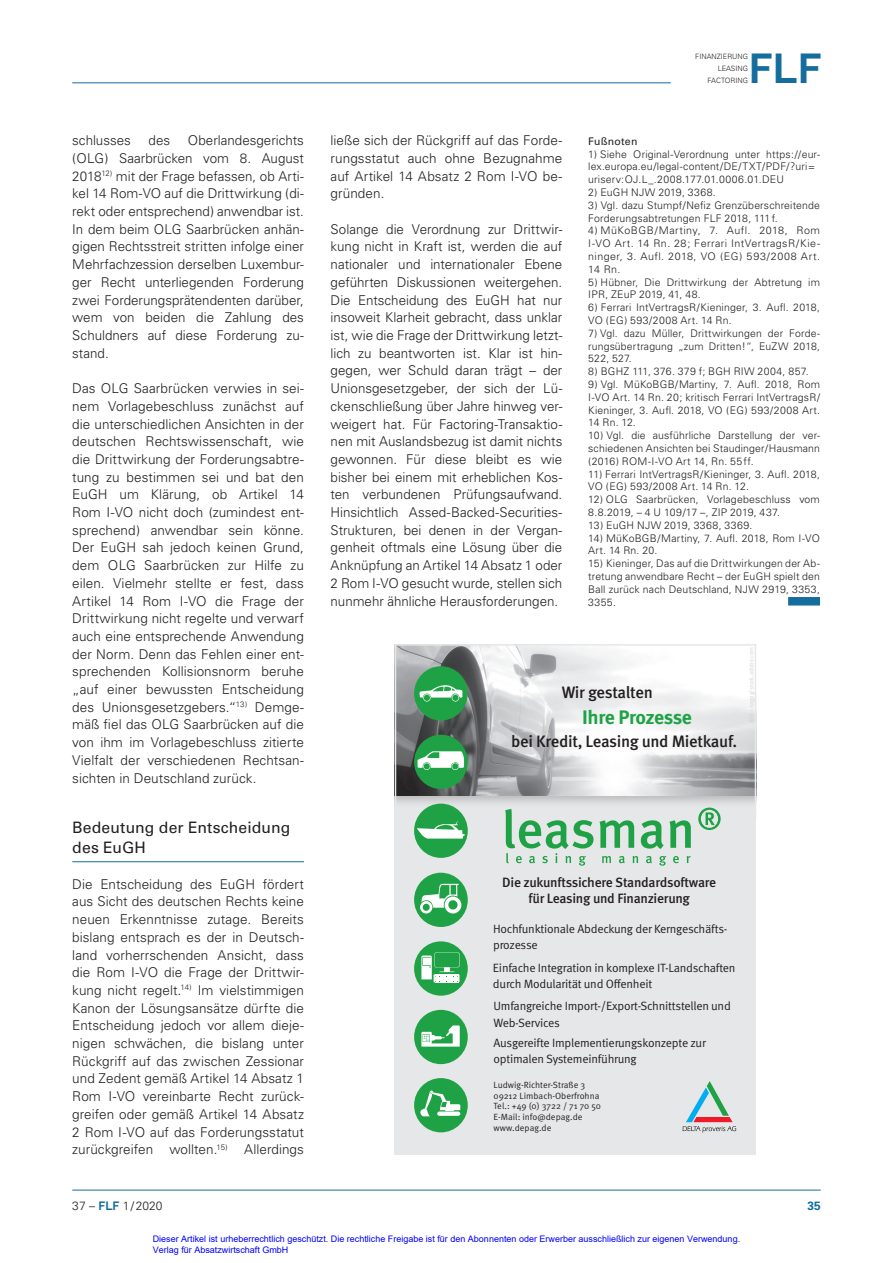
<style>
.page{position:relative;width:893px;height:1263px;background:#fff}
.page>*{position:absolute;margin:0;border:0;box-sizing:border-box;transform-origin:0 0}
.t1{font:700 41.55px "Raleway";color:#146d9e}
.t2{font:700 19.5px "Meta OT";letter-spacing:-.025em;color:#1fa245}
.t3{font:500 16.5px "Meta OT";letter-spacing:-.02em;color:#231f20}
.t4{font:15.75px/19.5px "Univers";letter-spacing:.005em;color:#231f20}
.t5{font:300 13.5px/17.7px "Univers";color:#231f20;text-align:justify}
.t6{font:500 13.5px/16.2px "Meta OT";letter-spacing:-.02em;color:#231f20;text-align:center}
.t7{font:12px/16.5px "Meta OT";letter-spacing:-.02em;color:#231f20}
.t8{font:300 12px "Univers";color:#231f20}
.t9{font:700 12px "Univers";color:#146d9e}
.t10{font:300 10.5px/12.8px "Univers";letter-spacing:.015em;color:#231f20}
.t11{font:300 10.5px "Univers";letter-spacing:.04em;color:#231f20}
.t12{font:10.5px "Univers";letter-spacing:.02em;color:#231f20}
.t13{font:9px/10.8px "Arial";color:#00f}
.t14{font:9px/10.8px "Meta OT";color:#231f20}
.t15{font:300 7.35px/12px "Univers";color:#231f20;text-align:right}
.t16{font:6px "Meta OT";letter-spacing:-.025em;color:#d1d2d4}
.s1{font-family:"Raleway";font-weight:700;color:#146d9e}
</style>
<div class="page">
<hr style="left:72px;top:1190px;width:749px;height:1px;background:#146d9e">
<hr style="left:72px;top:82px;width:599px;height:1px;background:#146d9e">
<hr style="left:72px;top:861px;width:232px;height:1px;background:#146d9e">
<div style="left:788px;top:597px;width:32px;height:8px;background:#146d9e"></div>
<div style="left:395px;top:783px;width:361px;height:371px;background:#e6e7e9"></div>
<div style="left:395px;top:644px;width:361px;height:164px;background:#231f20;opacity:.25"></div>
<img style="left:396px;top:646px;width:359px;height:150px">
<div style="left:414px;top:666px;width:54px;height:54px;background:#1fa245;border-radius:50%"></div>
<svg style="left:419px;top:685px;width:43px;height:16px"></svg>
<div style="left:414px;top:735px;width:54px;height:54px;background:#1fa245;border-radius:50%"></div>
<svg style="left:417px;top:751px;width:47px;height:19px"></svg>
<div style="left:414px;top:803px;width:54px;height:55px;background:#1fa245;border-radius:50%"></div>
<svg style="left:417px;top:821px;width:48px;height:17px"></svg>
<div style="left:414px;top:873px;width:54px;height:54px;background:#1fa245;border-radius:50%"></div>
<svg style="left:420px;top:884px;width:41px;height:29px"></svg>
<div style="left:414px;top:941px;width:54px;height:55px;background:#1fa245;border-radius:50%"></div>
<svg style="left:421px;top:952px;width:39px;height:31px"></svg>
<div style="left:414px;top:1010px;width:54px;height:54px;background:#1fa245;border-radius:50%"></div>
<svg style="left:421px;top:1025px;width:39px;height:21px"></svg>
<div style="left:414px;top:1078px;width:54px;height:54px;background:#1fa245;border-radius:50%"></div>
<svg style="left:420px;top:1090px;width:40px;height:26px"></svg>
<svg style="left:683px;top:1081px;width:53px;height:51px"></svg>
<svg style="left:698px;top:807px;width:23px;height:23px"></svg>
<svg style="left:505px;top:809px;width:186px;height:57px"></svg>
<hr style="left:395px;top:644px;width:1px;height:177px;background:#e6e7e9">
<hr style="left:755px;top:644px;width:1px;height:176px;background:#e6e7e9">
<hr style="left:395px;top:644px;width:361px;height:2px;background:#e6e7e9">
<p class="t5" style="left:72px;top:132px;width:233px;text-indent:116px">Oberlandesgerichts (OLG) Saarbrücken vom 8. August 2018<sup>12)</sup> mit der Frage befassen, ob Arti&shy;kel 14 Rom-VO auf die Drittwirkung (di&shy;rekt oder entsprechend) anwendbar ist.<br>In dem beim OLG Saarbrücken anhän&shy;gigen Rechtsstreit stritten infolge einer Mehrfachzession derselben Luxembur&shy;ger Recht unterliegenden Forderung zwei Forderungsprätendenten darüber, wem von beiden die Zahlung des Schuldners auf diese Forderung zu&shy;stand.</p>
<p class="t5" style="left:72px;top:379px;width:233px">Das OLG Saarbrücken verwies in sei&shy;nem Vorlagebeschluss zunächst auf die unterschiedlichen Ansichten in der deutschen Rechtswissenschaft, wie die Drittwirkung der Forderungsabtre&shy;tung zu bestimmen sei und bat den EuGH um Klärung, ob Artikel 14<br>Rom I-VO nicht doch (zumindest ent&shy;sprechend) anwendbar sein könne.<br>Der EuGH sah jedoch keinen Grund, dem OLG Saarbrücken zur Hilfe zu eilen. Vielmehr stellte er fest, dass Artikel 14 Rom I-VO die Frage der Drittwirkung nicht regelte und verwarf auch eine entsprechende Anwendung der Norm. Denn das Fehlen einer ent&shy;sprechenden Kollisionsnorm beruhe „auf einer bewussten Entscheidung des Unionsgesetzgebers.“<sup>13)</sup> Demge&shy;mäß fiel das OLG Saarbrücken auf die von ihm im Vorlagebeschluss zitierte Vielfalt der verschiedenen Rechtsan&shy;sichten in Deutschland zurück.</p>
<p class="t4" style="left:72px;top:818px;width:220px">Bedeutung der Entscheidung des EuGH</p>
<p class="t5" style="left:72px;top:875px;width:233px">Die Entscheidung des EuGH fördert aus Sicht des deutschen Rechts keine neuen Erkenntnisse zutage. Bereits bislang entsprach es der in Deutsch&shy;land vorherrschenden Ansicht, dass die Rom I-VO die Frage der Drittwir&shy;kung nicht regelt.<sup>14)</sup> Im vielstimmigen Kanon der Lösungsansätze dürfte die Entscheidung jedoch vor allem dieje&shy;nigen schwächen, die bislang unter Rückgriff auf das zwischen Zessionar und Zedent gemäß Artikel 14 Absatz 1<br>Rom I-VO vereinbarte Recht zurück&shy;greifen oder gemäß Artikel 14 Absatz 2 Rom I-VO auf das Forderungsstatut zurückgreifen wollten.<sup>15)</sup> Allerdings</p>
<p class="t5" style="left:72px;top:132px;width:60px">schlusses</p>
<p class="t5" style="left:149px;top:132px;width:23px">des</p>
<p class="t5" style="left:331px;top:132px;width:233px">ließe sich der Rückgriff auf das Forde&shy;rungsstatut auch ohne Bezugnahme auf Artikel 14 Absatz 2 Rom I-VO be&shy;gründen.</p>
<p class="t5" style="left:331px;top:220px;width:233px">Solange die Verordnung zur Drittwir&shy;kung nicht in Kraft ist, werden die auf nationaler und internationaler Ebene geführten Diskussionen weitergehen.<br>Die Entscheidung des EuGH hat nur insoweit Klarheit gebracht, dass unklar ist, wie die Frage der Drittwirkung letzt&shy;lich zu beantworten ist. Klar ist hin&shy;gegen, wer Schuld daran trägt – der Unionsgesetzgeber, der sich der Lü&shy;ckenschließung über Jahre hinweg ver&shy;weigert hat. Für Factoring-Transaktio&shy;nen mit Auslandsbezug ist damit nichts gewonnen. Für diese bleibt es wie bisher bei einem mit erheblichen Kos&shy;ten verbundenen Prüfungsaufwand.<br>Hinsichtlich Assed-- Backed-Securities-Strukturen, bei denen in der Vergan&shy;genheit oftmals eine Lösung über die Anknüpfung an Artikel 14 Absatz 1 oder 2 Rom I-VO gesucht wurde, stellen sich nunmehr ähnliche Herausforderungen.</p>
<h1 class="t1" style="left:749px;top:45px;width:74px">FLF</h1>
<p class="t15" style="left:695px;top:50px;width:54px">FINANZIERUNG<br>LEASING</p>
<p class="t15" style="left:707px;top:74px;width:42px">FACTORING</p>
<p class="t12" style="left:588px;top:135px;width:51px">Fußnoten</p>
<p class="t10" style="left:588px;top:147px;width:233px">1) Siehe Original-Verordnung unter https://eur&shy;lex.europa.eu/legal-content/DE/TXT/PDF/?uri= uriserv:OJ.L_.2008.177.01.0006.01.DEU</p>
<p class="t10" style="left:588px;top:186px;width:129px">2) EuGH NJW 2019, 3368.</p>
<p class="t10" style="left:588px;top:199px;width:233px">3) Vgl. dazu Stumpf/Nefiz Grenzüberschreitende<br>Forderungsabtretungen FLF 2018, 111f.</p>
<p class="t10" style="left:588px;top:224px;width:233px;text-align:justify">4) MüKoBGB/Martiny, 7. Aufl. 2018, Rom I-VO Art. 14 Rn. 28; Ferrari IntVertragsR/Kie&shy;ninger, 3. Aufl. 2018, VO (EG) 593/2008 Art.<br>14 Rn.</p>
<p class="t10" style="left:588px;top:275px;width:233px">5) Hübner, Die Drittwirkung der Abtretung im<br>IPR, ZEuP 2019, 41, 48.</p>
<p class="t10" style="left:588px;top:301px;width:233px">6) Ferrari IntVertragsR/Kieninger, 3. Aufl. 2018,<br>VO (EG) 593/2008 Art. 14 Rn.</p>
<p class="t10" style="left:588px;top:327px;width:233px;text-align:justify">7) Vgl. dazu Müller, Drittwirkungen der Forde&shy;rungsübertragung „zum Dritten!“, EuZW 2018, 522, 527.</p>
<p class="t10" style="left:588px;top:365px;width:222px">8) BGHZ 111, 376. 379 f; BGH RIW 2004, 857.</p>
<p class="t10" style="left:588px;top:378px;width:233px;text-align:justify">9) Vgl. MüKoBGB/Martiny, 7. Aufl. 2018, Rom I-VO Art. 14 Rn. 20; kritisch Ferrari IntVertragsR/ Kieninger, 3. Aufl. 2018, VO (EG) 593/2008 Art.<br>14 Rn. 12.</p>
<p class="t10" style="left:588px;top:429px;width:233px;text-align:justify">10) Vgl. die ausführliche Darstellung der ver&shy;schiedenen Ansichten bei Staudinger/Hausmann (2016) ROM-I-VO Art 14, Rn. 55ff.</p>
<p class="t10" style="left:588px;top:467px;width:233px">11) Ferrari IntVertragsR/Kieninger, 3. Aufl. 2018,<br>VO (EG) 593/2008 Art. 14 Rn. 12.</p>
<p class="t10" style="left:588px;top:493px;width:233px">12) OLG Saarbrücken, Vorlagebeschluss vom<br>8.8.2019, – 4 U 109/17 –, ZIP 2019, 437.</p>
<p class="t11" style="left:588px;top:519px;width:166px">13) EuGH NJW 2019, 3368, 3369.</p>
<p class="t10" style="left:588px;top:531px;width:233px">14) MüKoBGB/Martiny, 7. Aufl. 2018, Rom I-VO<br>Art. 14 Rn. 20.</p>
<p class="t10" style="left:588px;top:557px;width:233px;text-align:justify">15) Kieninger, Das auf die Drittwirkungen der Ab&shy;tretung anwendbare Recht – der EuGH spielt den Ball zurück nach Deutschland, NJW 2919, 3353, 3355.</p>
<p class="t3" style="left:562px;top:682px;width:93px">Wir gestalten</p>
<h2 class="t2" style="left:582px;top:705px;width:111px">Ihre Prozesse</h2>
<p class="t3" style="left:511px;top:731px;width:228px">bei Kredit, Leasing und Mietkauf.</p>
<p class="t16" style="left:748px;top:723px;width:78px;rotate:-90deg">Bild: chagpg/stock.adobe.com</p>
<p class="t6" style="left:502px;top:874px;width:216px">Die zukunftssichere Standardsoftware für Leasing und Finanzierung</p>
<p class="t7" style="left:493px;top:920px;width:236px">Hochfunktionale Abdeckung der Kerngeschäfts&shy;prozesse</p>
<p class="t7" style="left:493px;top:960px;width:244px">Einfache Integration in komplexe IT-Landschaften durch Modularität und Offenheit</p>
<p class="t7" style="left:493px;top:998px;width:239px">Umfangreiche Import-/Export-Schnittstellen und<br>Web-Services</p>
<p class="t7" style="left:493px;top:1034px;width:214px">Ausgereifte Implementierungskonzepte zur optimalen Systemeinführung</p>
<p class="t14" style="left:494px;top:1079px;width:109px">Ludwig-Richter-Straße 3<br>09212 Limbach-Oberfrohna<br>Tel.: +49 (0) 3722 / 71 70 50<br>E-Mail: info@depag.de www.depag.de</p>
<p class="t8" style="left:72px;top:1198px;width:92px">37 – <span class="s1">FLF</span> 1/2020</p>
<p class="t9" style="left:807px;top:1198px;width:15px">35</p>
<p class="t13" style="left:153px;top:1233px;width:589px">Dieser Artikel ist urheberrechtlich geschützt. Die rechtliche Freigabe ist für den Abonnenten oder Erwerber ausschließlich zur eigenen Verwendung.<br>Verlag für Absatzwirtschaft GmbH</p>
</div>
